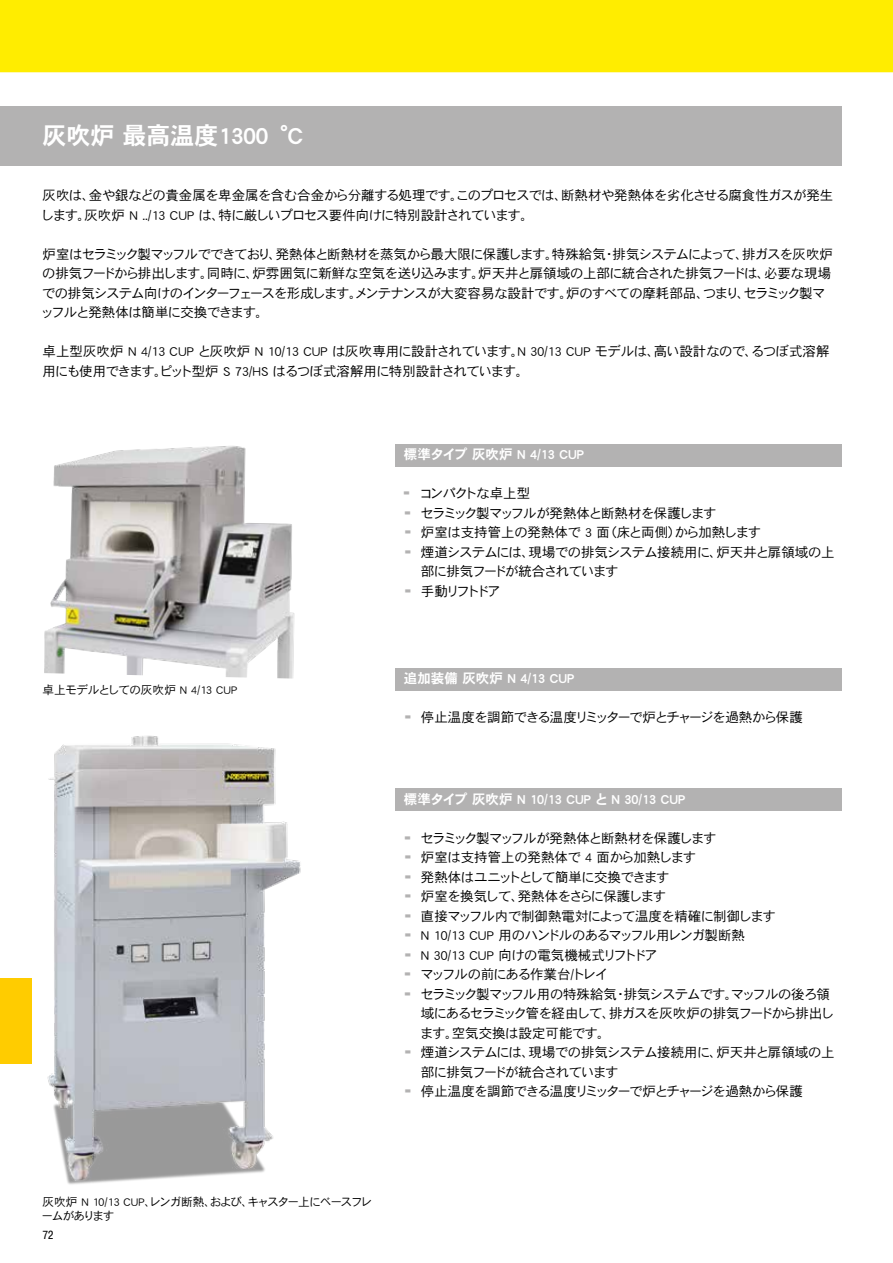
<style>
.page{position:relative;width:893px;height:1263px;background:#fff}
.page>*{position:absolute;margin:0;border:0;box-sizing:border-box;transform-origin:0 0}
.t1{font:24px "DFHS Gothic Std W7";color:#fff}
.t2{font:13.5px/19.5px "DFHS Gothic Std W3";letter-spacing:-.05em;color:#000}
.t3{font:13.5px/19.5px "DFHS Gothic Std W3";letter-spacing:-.015em;color:#000}
.t4{font:13.5px "DFHS Gothic Std W3";letter-spacing:-.08em;color:#000}
.t5{font:13.5px "DFHS Gothic Std W3";letter-spacing:-.09em;color:#000}
.t6{font:13.5px "DFHS Gothic Std W3";letter-spacing:-.085em;color:#000}
.t7{font:13.5px "DFHS Gothic Std W7";color:#fff}
.t8{font:13.5px "DFHS Gothic Std W3";letter-spacing:-.02em;color:#000}
.t9{font:13.5px "DFHS Gothic Std W3";letter-spacing:-.07em;color:#000}
.t10{font:13.5px "DFHS Gothic Std W3";color:#000}
.t11{font:13.5px "DFHS Gothic Std W3";letter-spacing:-.2em;color:#000}
.t12{font:11.7px/14.1px "DFHS Gothic Std W3";letter-spacing:-.07em;color:#000}
.t13{font:11.7px "DFHS Gothic Std W3";letter-spacing:-.02em;color:#000}
.t14{font:11.7px "Pragmatica Cond";color:#000}
.s1{font-family:"Blackoak Std";color:#b3b2b2}
</style>
<div class="page">
<div style="left:0;top:978px;width:32px;height:85px;background:#fc0"></div>
<div style="left:0;top:106px;width:842px;height:60px;background:#b3b2b2"></div>
<img style="left:47px;top:735px;width:254px;height:450px">
<img style="left:44px;top:446px;width:251px;height:232px">
<div style="left:395px;top:788px;width:447px;height:23px;background:#b3b2b2"></div>
<div style="left:395px;top:668px;width:447px;height:22px;background:#b3b2b2"></div>
<div style="left:395px;top:444px;width:447px;height:23px;background:#b3b2b2"></div>
<div style="left:0;top:0;width:893px;height:72px;background:#ffed00"></div>
<h1 class="t1" style="left:43px;top:122px;width:264px">灰吹炉 最高温度1300 °C</h1>
<p class="t2" style="left:41px;top:185px;width:794px">灰吹は、金や銀などの貴金属を卑金属を含む合金から分離する処理です。このプロセスでは、断熱材や発熱体を劣化させる腐食性ガスが発生します。灰吹炉 N ../13 CUP は、特に厳しいプロセス要件向けに特別設計されています。</p>
<p class="t2" style="left:41px;top:244px;width:794px">炉室はセラミック製マッフルでできており、発熱体と断熱材を蒸気から最大限に保護します。特殊給気・排気システムによって、排ガスを灰吹炉の排気フードから排出します。同時に、炉雰囲気に新鮮な空気を送り込みます。炉天井と扉領域の上部に統合された排気フードは、必要な現場での排気システム向けのインターフェースを形成します。メンテナンスが大変容易な設計です。炉のすべての摩耗部品、つまり、セラミック製マッフルと発熱体は簡単に交換できます。</p>
<p class="t3" style="left:43px;top:341px;width:788px">卓上型灰吹炉 N 4/13 CUP と灰吹炉 N 10/13 CUP は灰吹専用に設計されています。N 30/13 CUP モデルは、高い設計なので、るつぼ式溶解用にも使用できます。ピット型炉 S 73/HS はるつぼ式溶解用に特別設計されています。</p>
<p class="t13" style="left:43px;top:683px;width:196px">卓上モデルとしての灰吹炉 N 4/13 CUP</p>
<p class="t7" style="left:404px;top:447px;width:182px">標準タイプ 灰吹炉 N 4/13 CUP</p>
<p class="t2" style="left:402px;top:483px;width:129px"><span class="s1">·</span> コンパクトな卓上型</p>
<p class="t5" style="left:403px;top:506px;width:315px"><span class="s1">·</span> セラミック製マッフルが発熱体と断熱材を保護します</p>
<p class="t8" style="left:404px;top:525px;width:359px"><span class="s1">·</span> 炉室は支持管上の発熱体で 3 面（床と両側）から加熱します</p>
<p class="t2" style="left:404px;top:542px;width:432px"><span class="s1">·</span> 煙道システムには、現場での排気システム接続用に、炉天井と扉領域の上</p>
<p class="t5" style="left:421px;top:564px;width:199px">部に排気フードが統合されています</p>
<p class="t11" style="left:404px;top:584px;width:99px"><span class="s1">·</span> 手動リフトドア</p>
<p class="t7" style="left:404px;top:671px;width:172px">追加装備 灰吹炉 N 4/13 CUP</p>
<p class="t6" style="left:404px;top:710px;width:400px"><span class="s1">·</span> 停止温度を調節できる温度リミッターで炉とチャージを過熱から保護</p>
<p class="t7" style="left:404px;top:791px;width:283px">標準タイプ 灰吹炉 N 10/13 CUP と N 30/13 CUP</p>
<p class="t5" style="left:403px;top:830px;width:315px"><span class="s1">·</span> セラミック製マッフルが発熱体と断熱材を保護します</p>
<p class="t8" style="left:404px;top:850px;width:294px"><span class="s1">·</span> 炉室は支持管上の発熱体で 4 面から加熱します</p>
<p class="t2" style="left:404px;top:867px;width:267px"><span class="s1">·</span> 発熱体はユニットとして簡単に交換できます</p>
<p class="t2" style="left:404px;top:886px;width:264px"><span class="s1">·</span> 炉室を換気して、発熱体をさらに保護します</p>
<p class="t2" style="left:404px;top:906px;width:374px"><span class="s1">·</span> 直接マッフル内で制御熱電対によって温度を精確に制御します</p>
<p class="t9" style="left:404px;top:928px;width:343px"><span class="s1">·</span> N 10/13 CUP 用のハンドルのあるマッフル用レンガ製断熱</p>
<p class="t3" style="left:404px;top:945px;width:256px"><span class="s1">·</span> N 30/13 CUP 向けの電気機械式リフトドア</p>
<p class="t4" style="left:403px;top:967px;width:207px"><span class="s1">·</span> マッフルの前にある作業台/トレイ</p>
<p class="t4" style="left:403px;top:986px;width:428px"><span class="s1">·</span> セラミック製マッフル用の特殊給気・排気システムです。マッフルの後ろ領</p>
<p class="t4" style="left:421px;top:1006px;width:415px">域にあるセラミック管を経由して、排ガスを灰吹炉の排気フードから排出し</p>
<p class="t10" style="left:420px;top:1025px;width:192px">ます。空気交換は設定可能です。</p>
<p class="t2" style="left:404px;top:1042px;width:432px"><span class="s1">·</span> 煙道システムには、現場での排気システム接続用に、炉天井と扉領域の上</p>
<p class="t5" style="left:421px;top:1064px;width:199px">部に排気フードが統合されています</p>
<p class="t6" style="left:404px;top:1084px;width:400px"><span class="s1">·</span> 停止温度を調節できる温度リミッターで炉とチャージを過熱から保護</p>
<p class="t12" style="left:42px;top:1195px;width:332px">灰吹炉 N 10/13 CUP、レンガ断熱、および、キャスター上にベースフレームがあります</p>
<p class="t14" style="left:43px;top:1228px;width:13px">72</p>
</div>
